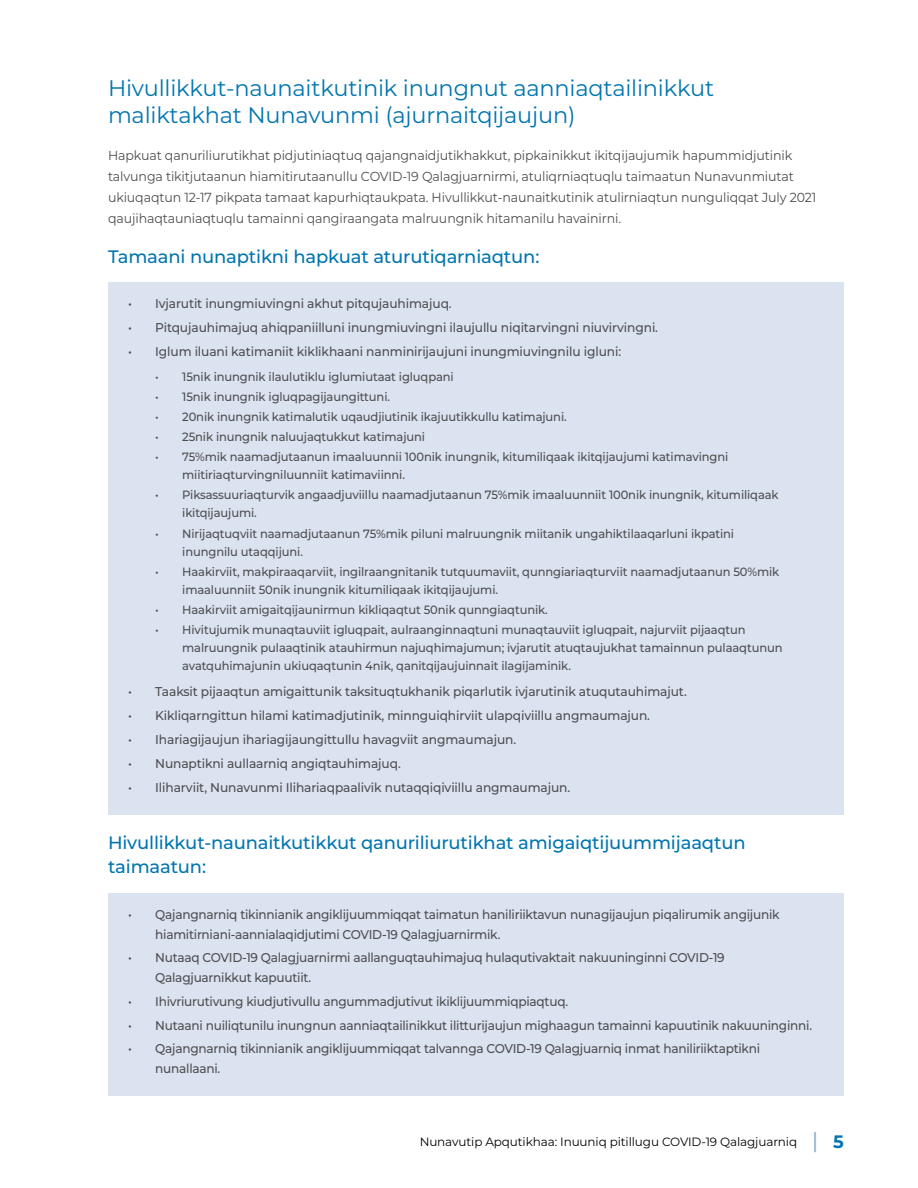
<style>
.page{position:relative;width:918px;height:1188px;background:#fff}
.page>*{position:absolute;margin:0;border:0;box-sizing:border-box;transform-origin:0 0}
.t1{font:22.5px/27px "Montserrat";letter-spacing:-.01em;color:#0075b0}
.t2{font:500 18px/24px "Montserrat";letter-spacing:-.01em;color:#0075b0}
.t3{font:13.2px/21px "Montserrat";letter-spacing:-.01em;color:#4d4d4f;scale:.96 1}
.t4{font:500 12.75px/19.5px "Montserrat";letter-spacing:-.02em;color:#4d4d4f;scale:.95 1}
.t5{font:500 12.75px "Montserrat";letter-spacing:-.02em;color:#4d4d4f;scale:.96 1}
.t6{font:500 12px/18px "Montserrat";letter-spacing:-.01em;color:#4d4d4f;scale:.96 1}
.t7{font:12px "Montserrat";letter-spacing:-.01em;color:#000}
.s1{font-weight:500;font-size:21.6px;color:#8baed4}
.s2{font-weight:700;font-size:18px;color:#0075b0}
</style>
<div class="page">
<div style="left:108px;top:282px;width:736px;height:50px;background:#dbe3f0"></div>
<div style="left:108px;top:330px;width:736px;height:49px;background:#dbe3f0"></div>
<div style="left:108px;top:376px;width:736px;height:48px;background:#dbe3f0"></div>
<div style="left:108px;top:416px;width:736px;height:48px;background:#dbe3f0"></div>
<div style="left:108px;top:436px;width:736px;height:67px;background:#dbe3f0"></div>
<div style="left:108px;top:474px;width:736px;height:67px;background:#dbe3f0"></div>
<div style="left:108px;top:513px;width:736px;height:66px;background:#dbe3f0"></div>
<div style="left:108px;top:551px;width:736px;height:66px;background:#dbe3f0"></div>
<div style="left:108px;top:609px;width:736px;height:84px;background:#dbe3f0"></div>
<div style="left:108px;top:671px;width:736px;height:49px;background:#dbe3f0"></div>
<div style="left:108px;top:718px;width:736px;height:49px;background:#dbe3f0"></div>
<div style="left:108px;top:766px;width:736px;height:49px;background:#dbe3f0"></div>
<div style="left:108px;top:893px;width:736px;height:69px;background:#dbe3f0"></div>
<div style="left:108px;top:937px;width:736px;height:68px;background:#dbe3f0"></div>
<div style="left:108px;top:1004px;width:736px;height:49px;background:#dbe3f0"></div>
<div style="left:108px;top:1028px;width:736px;height:68px;background:#dbe3f0"></div>
<h1 class="t1" style="left:108px;top:74px;width:608px">Hivullikkut-naunaitkutinik inungnut aanniaqtailinikkut maliktakhat Nunavunmi (ajurnaitqijaujun)</h1>
<p class="t3" style="left:108px;top:144px;width:739px">Hapkuat qanuriliurutikhat pidjutiniaqtuq qajangnaidjutikhakkut, pipkainikkut ikitqijaujumik hapummidjutinik talvunga tikitjutaanun hiamitirutaanullu COVID-19 Qalagjuarnirmi, atuliqrniaqtuqlu taimaatun Nunavunmiutat ukiuqaqtun 12-17 pikpata tamaat kapurhiqtaukpata. Hivullikkut-naunaitkutinik atulirniaqtun nunguliqqat July 2021 qaujihaqtauniaqtuqlu tamainni qangiraangata malruungnik hitamanilu havainirni.</p>
<h2 class="t2" style="left:108px;top:244px;width:433px">Tamaani nunaptikni hapkuat aturutiqarniaqtun:</h2>
<p class="t5" style="left:128px;top:295px;width:338px">• Ivjarutit inungmiuvingni akhut pitqujauhimajuq.</p>
<p class="t5" style="left:128px;top:319px;width:553px">• Pitqujauhimajuq ahiqpaniilluni inungmiuvingni ilaujullu niqitarvingni niuvirvingni.</p>
<p class="t5" style="left:128px;top:342px;width:515px">• Iglum iluani katimaniit kiklikhaani nanminirijaujuni inungmiuvingnilu igluni:</p>
<p class="t6" style="left:155px;top:367px;width:312px">• 15nik inungnik ilaulutiklu iglumiutaat igluqpani</p>
<p class="t6" style="left:155px;top:387px;width:246px">• 15nik inungnik igluqpagijaungittuni.</p>
<p class="t6" style="left:155px;top:407px;width:430px">• 20nik inungnik katimalutik uqaudjiutinik ikajuutikkullu katimajuni.</p>
<p class="t6" style="left:155px;top:427px;width:283px">• 25nik inungnik naluujaqtukkut katimajuni</p>
<p class="t6" style="left:182px;top:448px;width:570px;text-indent:-27px">• 75%mik naamadjutaanun imaaluunnii 100nik inungnik, kitumiliqaak ikitqijaujumi katimavingni miitiriaqturvingniluunniit katimaviinni.</p>
<p class="t6" style="left:182px;top:486px;width:623px;text-indent:-27px">• Piksassuuriaqturvik angaadjuviillu naamadjutaanun 75%mik imaaluunniit 100nik inungnik, kitumiliqaak ikitqijaujumi.</p>
<p class="t6" style="left:182px;top:524px;width:576px;text-indent:-27px">• Nirijaqtuqviit naamadjutaanun 75%mik piluni malruungnik miitanik ungahiktilaaqarluni ikpatini inungnilu utaqqijuni.</p>
<p class="t6" style="left:182px;top:562px;width:624px;text-indent:-27px">• Haakirviit, makpiraaqarviit, ingilraangnitanik tutquumaviit, qunngiariaqturviit naamadjutaanun 50%mik imaaluunniit 50nik inungnik kitumiliqaak ikitqijaujumi.</p>
<p class="t6" style="left:155px;top:600px;width:411px">• Haakirviit amigaitqijaunirmun kikliqaqtut 50nik qunngiaqtunik.</p>
<p class="t6" style="left:182px;top:620px;width:627px;text-indent:-27px">• Hivitujumik munaqtauviit igluqpait, aulraanginnaqtuni munaqtauviit igluqpait, najurviit pijaaqtun malruungnik pulaaqtinik atauhirmun najuqhimajumun; ivjarutit atuqtaujukhat tamainnun pulaaqtunun avatquhimajunin ukiuqaqtunin 4nik, qanitqijaujuinnait ilagijaminik.</p>
<p class="t5" style="left:128px;top:683px;width:583px">• Taaksit pijaaqtun amigaittunik taksituqtukhanik piqarlutik ivjarutinik atuqutauhimajut.</p>
<p class="t5" style="left:128px;top:707px;width:545px">• Kikliqarngittun hilami katimadjutinik, minnguiqhirviit ulapqiviillu angmaumajun.</p>
<p class="t5" style="left:128px;top:731px;width:406px">• Ihariagijaujun ihariagijaungittullu havagviit angmaumajun.</p>
<p class="t5" style="left:128px;top:754px;width:285px">• Nunaptikni aullaarniq angiqtauhimajuq.</p>
<p class="t5" style="left:128px;top:778px;width:462px">• Iliharviit, Nunavunmi Ilihariaqpaalivik nutaqqiqiviillu angmaumajun.</p>
<h2 class="t2" style="left:108px;top:830px;width:639px">Hivullikkut-naunaitkutikkut qanuriliurutikhat amigaiqtijuummijaaqtun taimaatun:</h2>
<p class="t4" style="left:155px;top:904px;width:659px;text-indent:-27px">• Qajangnarniq tikinnianik angiklijuummiqqat taimatun haniliriiktavun nunagijaujun piqalirumik angijunik hiamitirniani-aannialaqidjutimi COVID-19 Qalagjuarnirmik.</p>
<p class="t4" style="left:155px;top:948px;width:601px;text-indent:-27px">• Nutaaq COVID-19 Qalagjuarnirmi aallanguqtauhimajuq hulaqutivaktait nakuuninginni COVID-19<br>Qalagjuarnikkut kapuutiit.</p>
<p class="t4" style="left:128px;top:991px;width:465px">• Ihivriurutivung kiudjutivullu angummadjutivut ikiklijuummiqpiaqtuq.</p>
<p class="t4" style="left:128px;top:1015px;width:721px">• Nutaani nuiliqtunilu inungnun aanniaqtailinikkut ilitturijaujun mighaagun tamainni kapuutinik nakuuninginni.</p>
<p class="t4" style="left:155px;top:1039px;width:638px;text-indent:-27px">• Qajangnarniq tikinnianik angiklijuummiqqat talvannga COVID-19 Qalagjuarniq inmat haniliriiktaptikni nunallaani.</p>
<p class="t7" style="left:420px;top:1133px;width:426px">Nunavutip Apqutikhaa: Inuuniq pitillugu COVID-19 Qalagjuarniq <span class="s1">|</span> <span class="s2">5</span></p>
</div>
